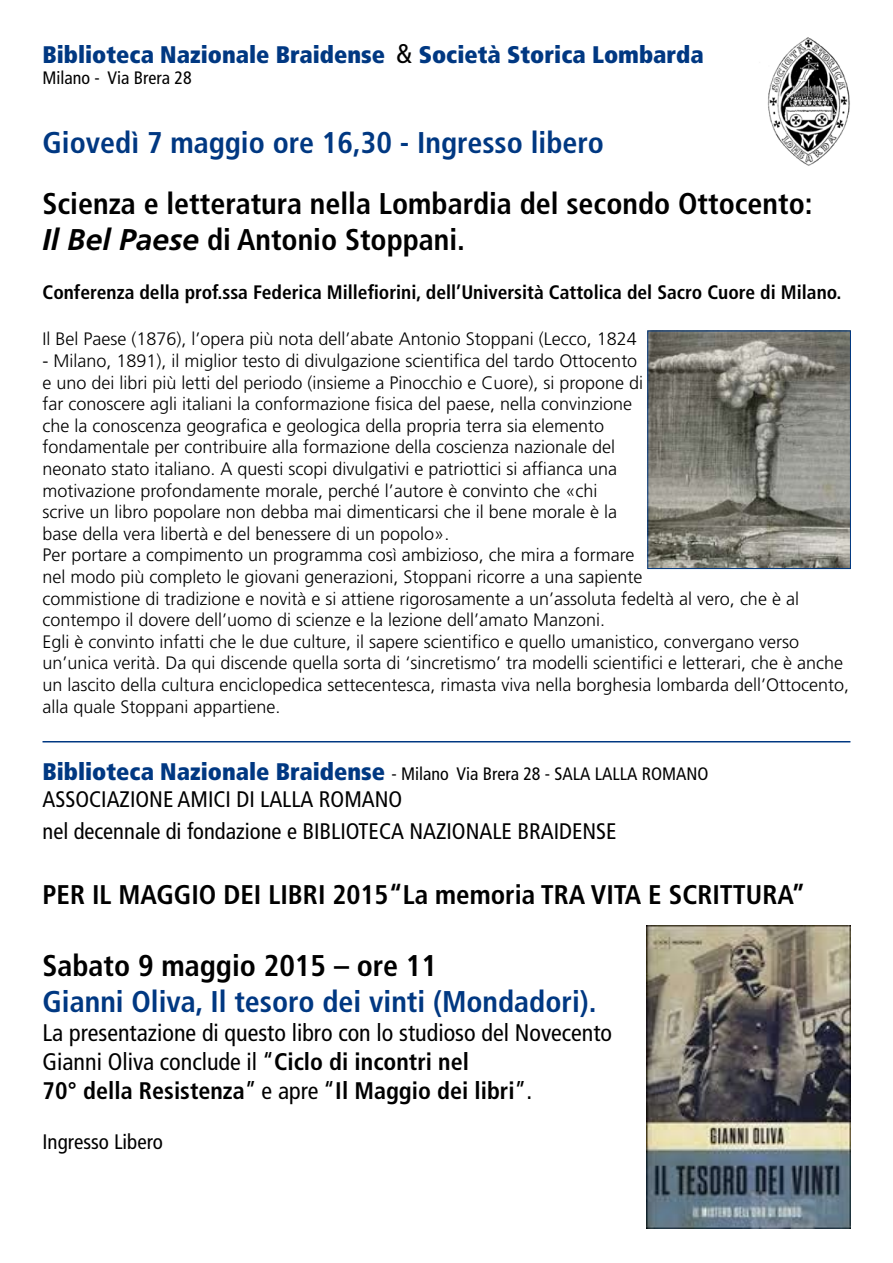
<style>
.page{position:relative;width:893px;height:1263px;background:#fff}
.page>*{position:absolute;margin:0;border:0;box-sizing:border-box;transform-origin:0 0}
.t1{font:700 condensed 30px/36px "Frutiger LT Std";color:#000}
.t2{font:700 condensed 30px "Frutiger LT Std";color:#003882}
.t3{font:700 condensed 27px "Frutiger LT Std";color:#000}
.t4{font:condensed 24px/28.8px "Frutiger LT Std";color:#000}
.t5{font:900 condensed 24px "Frutiger LT Std";color:#003882}
.t6{font:condensed 22.5px/32.4px "Frutiger LT Std";color:#000}
.t7{font:condensed 21px "Frutiger LT Std";color:#000}
.t8{font:700 condensed 19.5px "Frutiger LT Std";color:#000}
.t9{font:300 18px/21.6px "Frutiger LT Std";color:#000}
.t10{font:condensed 18px "Frutiger LT Std";color:#000}
.s1{font-weight:400;font-size:27px;color:#000}
.s2{font-style:italic;font-stretch:normal}
.s3{font-weight:900;font-size:24px;color:#003882}
.s4{font-weight:700}
</style>
<div class="page">
<hr style="left:43px;top:741px;width:807px;height:1px;background:#003882">
<img style="left:650px;top:333px;width:199px;height:234px">
<div style="left:648px;top:331px;width:203px;height:238px;border:1px solid #003882"></div>
<img style="left:646px;top:925px;width:204px;height:303px">
<img style="left:767px;top:37px;width:83px;height:129px">
<h3 class="t5" style="left:43px;top:40px;width:663px">Biblioteca Nazionale Braidense <span class="s1">&amp;</span> Società Storica Lombarda</h3>
<p class="t10" style="left:43px;top:68px;width:151px">Milano - Via Brera 28</p>
<h1 class="t2" style="left:43px;top:125px;width:563px">Giovedì 7 maggio ore 16,30 - Ingresso libero</h1>
<h1 class="t1" style="left:43px;top:186px;width:772px">Scienza e letteratura nella Lombardia del secondo Ottocento:<br><span class="s2">Il Bel Paese</span> di Antonio Stoppani.</h1>
<p class="t8" style="left:43px;top:280px;width:801px">Conferenza della prof.ssa Federica Millefiorini, dell’Università Cattolica del Sacro Cuore di Milano.</p>
<p class="t9" style="left:43px;top:329px;width:596px">Il Bel Paese (1876), l’opera più nota dell’abate Antonio Stoppani (Lecco, 1824</p>
<p class="t9" style="left:43px;top:350px;width:808px">- Milano, 1891), il miglior testo di divulgazione scientifica del tardo Ottocento<br>e uno dei libri più letti del periodo (insieme a Pinocchio e Cuore), si propone di<br>far conoscere agli italiani la conformazione fisica del paese, nella convinzione<br>che la conoscenza geografica e geologica della propria terra sia elemento<br>fondamentale per contribuire alla formazione della coscienza nazionale del<br>neonato stato italiano. A questi scopi divulgativi e patriottici si affianca una<br>motivazione profondamente morale, perché l’autore è convinto che «chi<br>scrive un libro popolare non debba mai dimenticarsi che il bene morale è la<br>base della vera libertà e del benessere di un popolo».<br>Per portare a compimento un programma così ambizioso, che mira a formare<br>nel modo più completo le giovani generazioni, Stoppani ricorre a una sapiente<br>commistione di tradizione e novità e si attiene rigorosamente a un’assoluta fedeltà al vero, che è al contempo il dovere dell’uomo di scienze e la lezione dell’amato Manzoni.<br>Egli è convinto infatti che le due culture, il sapere scientifico e quello umanistico, convergano verso un’unica verità. Da qui discende quella sorta di ‘sincretismo’ tra modelli scientifici e letterari, che è anche un lascito della cultura enciclopedica settecentesca, rimasta viva nella borghesia lombarda dell’Ottocento, alla quale Stoppani appartiene.</p>
<p class="t10" style="left:43px;top:763px;width:668px"><span class="s3">Biblioteca Nazionale Braidense</span> - Milano Via Brera 28 - SALA LALLA ROMANO</p>
<p class="t6" style="left:43px;top:783px;width:576px">ASSOCIAZIONE AMICI DI LALLA ROMANO<br>nel decennale di fondazione e BIBLIOTECA NAZIONALE BRAIDENSE</p>
<h2 class="t3" style="left:43px;top:879px;width:764px">PER IL MAGGIO DEI LIBRI 2015“La memoria TRA VITA E SCRITTURA”</h2>
<h1 class="t1" style="left:43px;top:948px;width:396px">Sabato 9 maggio 2015 – ore 11</h1>
<h1 class="t2" style="left:43px;top:984px;width:555px">Gianni Oliva, Il tesoro dei vinti (Mondadori).</h1>
<h3 class="t4" style="left:43px;top:1018px;width:571px">La presentazione di questo libro con lo studioso del Novecento<br>Gianni Oliva conclude il “<span class="s4">Ciclo di incontri nel<br>70° della Resistenza</span>” e apre “<span class="s4">Il Maggio dei libri</span>”.</h3>
<p class="t7" style="left:43px;top:1129px;width:122px">Ingresso Libero</p>
</div>
